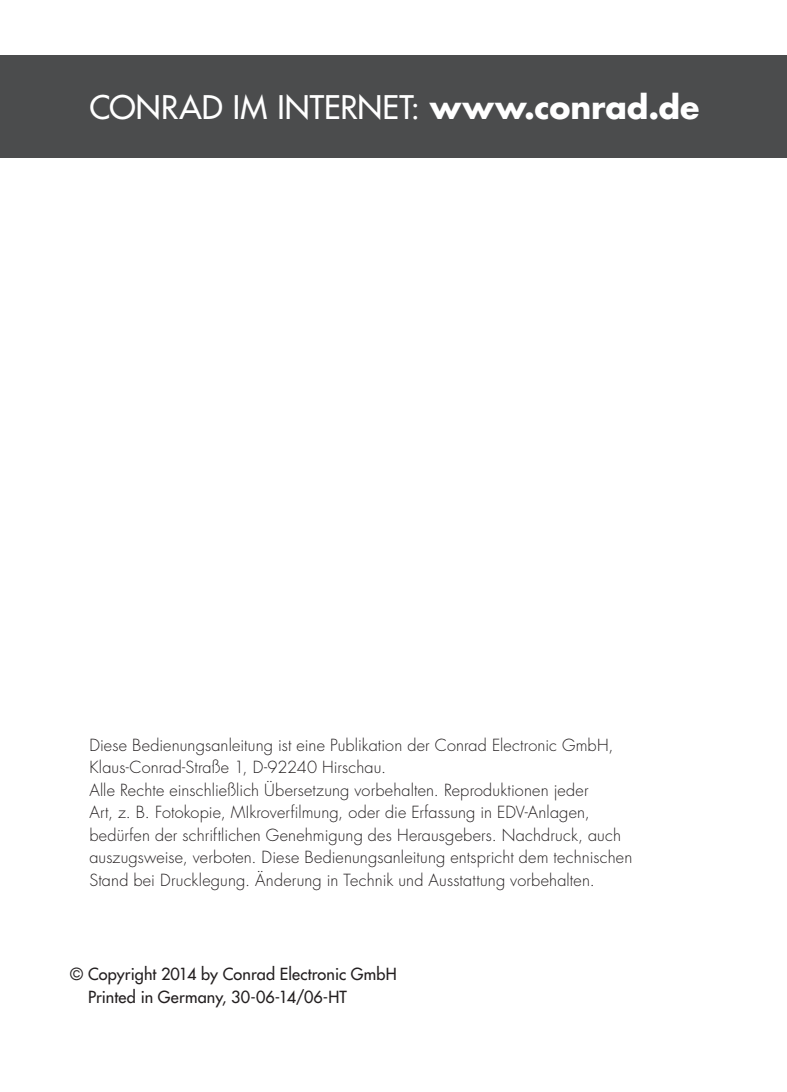
<style>
.page{position:relative;width:787px;height:1092px;background:#fff}
.page>*{position:absolute;margin:0;border:0;box-sizing:border-box;transform-origin:0 0}
.t1{font:500 31.75px "Futura Std";letter-spacing:.005em;color:#fff}
.t2{font:300 16.25px/22.5px "Futura Std";letter-spacing:.01em;color:#231f20}
.t3{font:500 16.25px/22.5px "Futura Std";letter-spacing:.005em;color:#231f20}
.s1{font-weight:700}
</style>
<div class="page">
<div style="left:0;top:56px;width:787px;height:102px;background:#4b4c4d"></div>
<h1 class="t1" style="left:89px;top:87px;width:611px">Conrad im Internet: <span class="s1">www.conrad.de</span></h1>
<p class="t2" style="left:89px;top:734px;width:544px">Diese Bedienungsanleitung ist eine Publikation der Conrad Electronic GmbH, Klaus-Conrad-Straße 1, D-92240 Hirschau.<br>Alle Rechte einschließlich Übersetzung vorbehalten. Reproduktionen jeder<br>Art, z. B. Fotokopie, MIkroverfilmung, oder die Erfassung in EDV-Anlagen, bedürfen der schriftlichen Genehmigung des Herausgebers. Nachdruck, auch auszugsweise, verboten. Diese Bedienungsanleitung entspricht dem technischen Stand bei Drucklegung. Änderung in Technik und Ausstattung vorbehalten.</p>
<p class="t3" style="left:88px;top:962px;width:310px;text-indent:-18px">© Copyright 2014 by Conrad Electronic GmbH<br>Printed in Germany, 30-06-14/06-HT</p>
</div>
